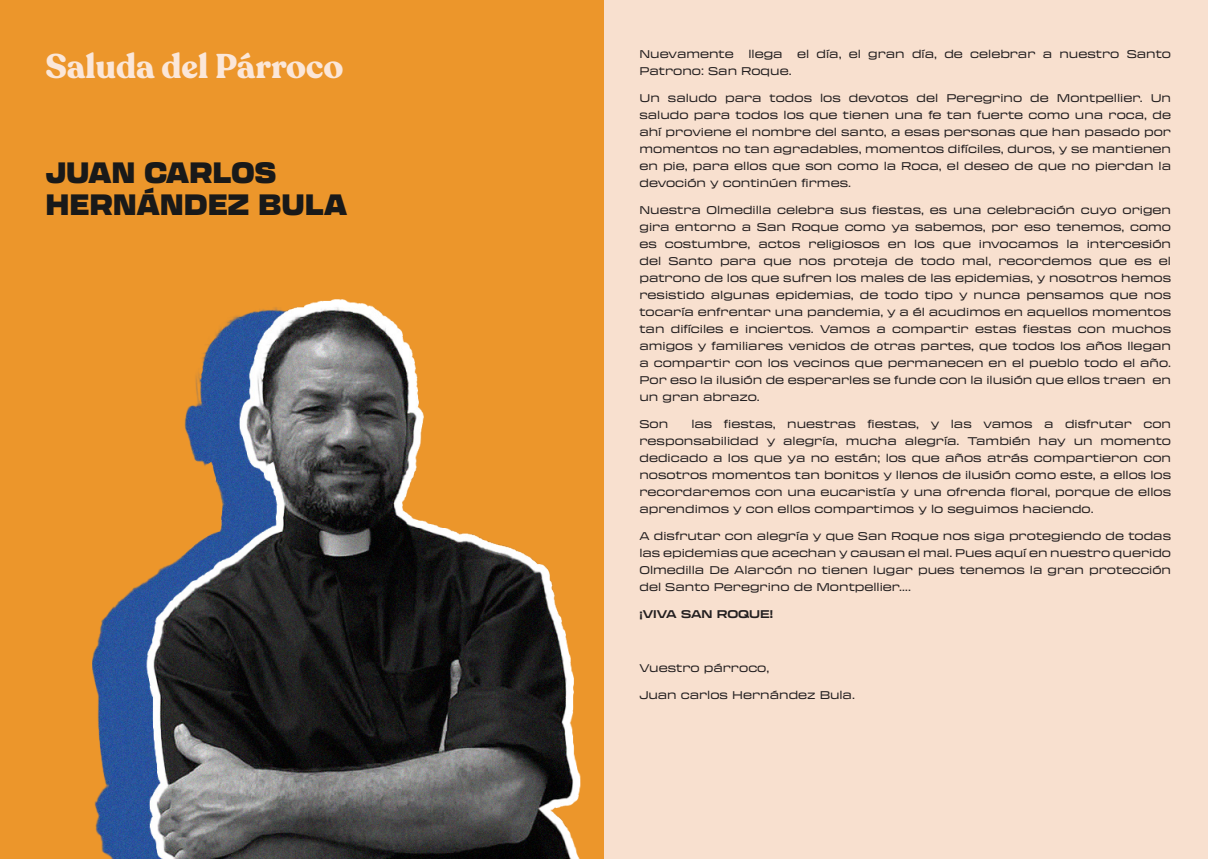
<style>
.page{position:relative;width:1208px;height:859px;background:#fff}
.page>*{position:absolute;margin:0;border:0;box-sizing:border-box;transform-origin:0 0}
.t1{font:700 34px "Recoleta";color:#fbe7d9}
.t2{font:900 29px "Transducer";color:#191919}
.t3{font:expanded 11px/17px "Transducer";color:#231f20;text-align:justify}
.t4{font:700 expanded 11px "Transducer";color:#231f20}
</style>
<div class="page">
<div style="left:0;top:0;width:604px;height:859px;background:#ec962b"></div>
<img style="left:92px;top:299px;width:489px;height:560px">
<div style="left:604px;top:0;width:604px;height:859px;background:#f8e0cf"></div>
<p class="t1" style="left:45px;top:45px;width:300px">Saluda del Párroco</p>
<p class="t2" style="left:45px;top:150px;width:232px">JUAN CARLOS</p>
<p class="t2" style="left:45px;top:182px;width:303px">HERNÁNDEZ BULA</p>
<p class="t3" style="left:639px;top:45px;width:96px">Nuevamente</p>
<p class="t3" style="left:748px;top:45px;width:36px">llega</p>
<p class="t3" style="left:797px;top:45px;width:375px">el día, el gran día, de celebrar a nuestro Santo</p>
<p class="t3" style="left:639px;top:62px;width:154px">Patrono: San Roque.</p>
<p class="t3" style="left:639px;top:89px;width:533px">Un saludo para todos los devotos del Peregrino de Montpellier. Un saludo para todos los que tienen una fe tan fuerte como una roca, de ahí proviene el nombre del santo, a esas personas que han pasado por momentos no tan agradables, momentos difíciles, duros, y se mantienen en pie, para ellos que son como la Roca, el deseo de que no pierdan la devoción y continúen firmes.</p>
<p class="t3" style="left:639px;top:201px;width:533px">Nuestra Olmedilla celebra sus fiestas, es una celebración cuyo origen gira entorno a San Roque como ya sabemos, por eso tenemos, como es costumbre, actos religiosos en los que invocamos la intercesión del Santo para que nos proteja de todo mal, recordemos que es el patrono de los que sufren los males de las epidemias, y nosotros hemos resistido algunas epidemias, de todo tipo y nunca pensamos que nos tocaría enfrentar una pandemia, y a él acudimos en aquellos momentos tan difíciles e inciertos. Vamos a compartir estas fiestas con muchos amigos y familiares venidos de otras partes, que todos los años llegan a compartir con los vecinos que permanecen en el pueblo todo el año.<br>Por eso la ilusión de esperarles se funde con la ilusión que ellos traen en un gran abrazo.</p>
<p class="t3" style="left:639px;top:415px;width:30px">Son</p>
<p class="t3" style="left:639px;top:415px;width:533px;text-indent:52px">las fiestas, nuestras fiestas, y las vamos a disfrutar con responsabilidad y alegría, mucha alegría. También hay un momento dedicado a los que ya no están; los que años atrás compartieron con nosotros momentos tan bonitos y llenos de ilusión como este, a ellos los recordaremos con una eucaristía y una ofrenda floral, porque de ellos aprendimos y con ellos compartimos y lo seguimos haciendo.</p>
<p class="t3" style="left:639px;top:527px;width:533px">A disfrutar con alegría y que San Roque nos siga protegiendo de todas las epidemias que acechan y causan el mal. Pues aquí en nuestro querido Olmedilla De Alarcón no tienen lugar pues tenemos la gran protección del Santo Peregrino de Montpellier….</p>
<p class="t4" style="left:639px;top:606px;width:135px">¡VIVA SAN ROQUE!</p>
<p class="t3" style="left:639px;top:659px;width:131px">Vuestro párroco,</p>
<p class="t3" style="left:639px;top:686px;width:217px">Juan carlos Hernández Bula.</p>
</div>
